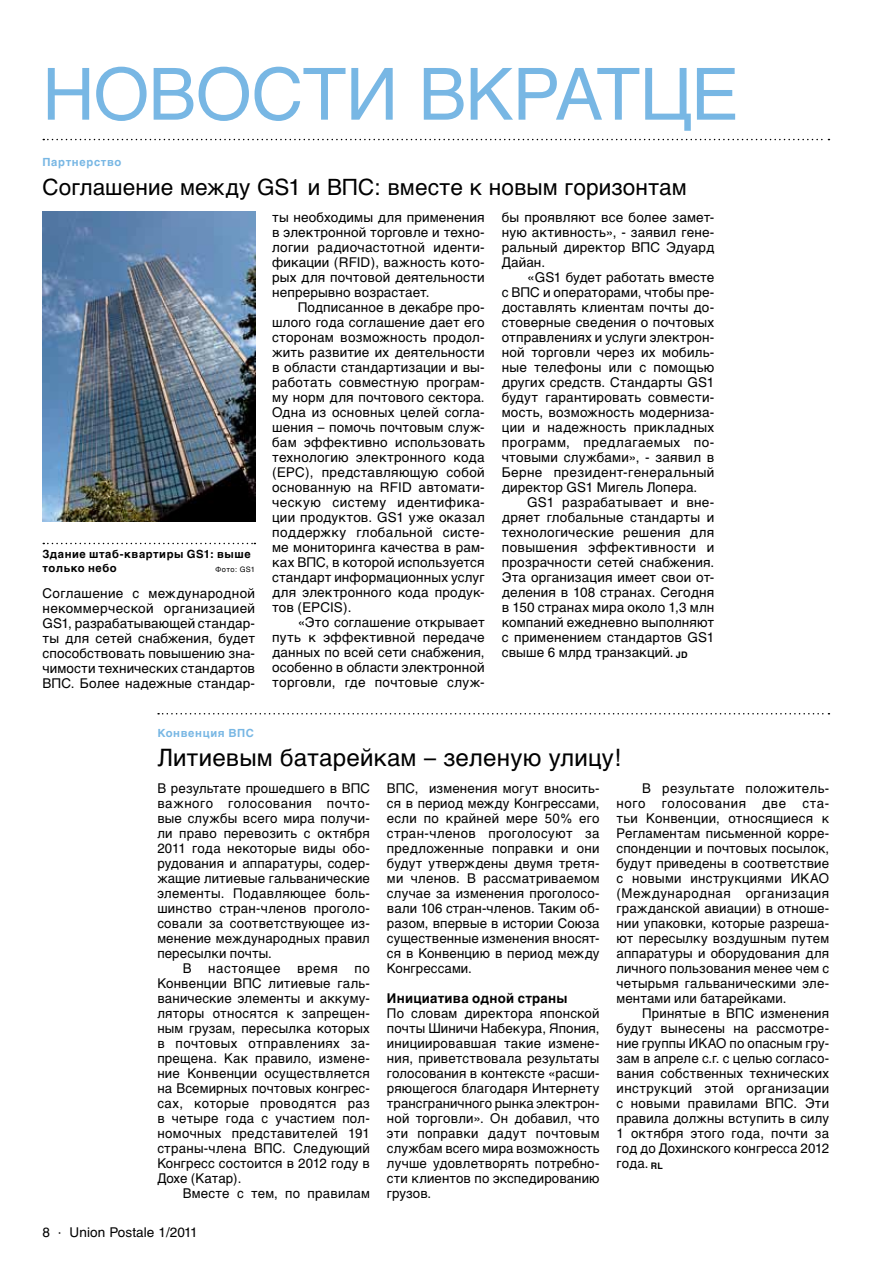
<style>
.page{position:relative;width:893px;height:1263px;background:#fff}
.page>*{position:absolute;margin:0;border:0;box-sizing:border-box;transform-origin:0 0}
.t1{font:72px "Helvetica Cyr Upright";letter-spacing:-.01em;color:#78b7e4}
.t2{font:24px "Helvetica Cyr Upright";letter-spacing:.01em;color:#000}
.t3{font:22.5px "Helvetica Cyr Upright";letter-spacing:.005em;color:#000}
.t4{font:13.5px/15px "Helvetica Cyr Upright";letter-spacing:.01em;color:#000;text-align:justify}
.t5{font:700 13.5px "Helvetica Cyr";letter-spacing:.02em;color:#000}
.t6{font:700 11.25px/14.1px "Helvetica Cyr";letter-spacing:.045em;color:#000}
.t7{font:700 11.25px "Helvetica Cyr";letter-spacing:.055em;color:#78b7e4}
.t8{font:7.5px "Helvetica Cyr Upright";letter-spacing:.045em;color:#000}
.s1{font-family:"Helvetica Cyr";font-weight:700;font-size:9px}
</style>
<div class="page">
<svg style="left:43px;top:139px;width:786px;height:1px"></svg>
<svg style="left:43px;top:543px;width:212px;height:1px"></svg>
<svg style="left:158px;top:713px;width:671px;height:1px"></svg>
<img style="left:43px;top:212px;width:212px;height:309px">
<h1 class="t1" style="left:43px;top:54px;width:699px">НОВОСТИ ВКРАТЦЕ</h1>
<p class="t7" style="left:43px;top:156px;width:80px">Партнерство</p>
<h3 class="t3" style="left:43px;top:174px;width:646px">Соглашение между GS1 и ВПС: вместе к новым горизонтам</h3>
<p class="t6" style="left:43px;top:547px;width:210px">Здание штаб-квартиры GS1: выше только небо</p>
<p class="t8" style="left:216px;top:565px;width:41px">Фото: GS1</p>
<p class="t4" style="left:43px;top:585px;width:214px">Соглашение с международной некоммерческой организацией GS1, разрабатывающей стандар&shy;ты для сетей снабжения, будет способствовать повышению зна&shy;чимости технических стандартов ВПС. Более надежные стандар-</p>
<p class="t4" style="left:272px;top:210px;width:214px">ты необходимы для применения в электронной торговле и техно&shy;логии радиочастотной иденти&shy;фикации (RFID), важность кото&shy;рых для почтовой деятельности непрерывно возрастает.</p>
<p class="t4" style="left:272px;top:300px;width:214px;text-indent:26px">Подписанное в декабре про&shy;шлого года соглашение дает его сторонам возможность продол&shy;жить развитие их деятельности в области стандартизации и вы&shy;работать совместную програм&shy;му норм для почтового сектора.<br>Одна из основных целей согла&shy;шения – помочь почтовым служ&shy;бам эффективно использовать технологию электронного кода (ЕРС), представляющую собой основанную на RFID автомати&shy;ческую систему идентифика&shy;ции продуктов. GS1 уже оказал поддержку глобальной систе&shy;ме мониторинга качества в рам&shy;ках ВПС, в которой используется стандарт информационных услуг для электронного кода продук&shy;тов (EPCIS).</p>
<p class="t4" style="left:272px;top:615px;width:214px;text-indent:26px">«Это соглашение открывает путь к эффективной передаче данных по всей сети снабжения, особенно в области электронной торговли, где почтовые служ-</p>
<p class="t4" style="left:502px;top:210px;width:214px">бы проявляют все более замет&shy;ную активность», - заявил гене&shy;ральный директор ВПС Эдуард Дайан.</p>
<p class="t4" style="left:502px;top:270px;width:214px;text-indent:26px">«GS1 будет работать вместе с ВПС и операторами, чтобы пре&shy;доставлять клиентам почты до&shy;стоверные сведения о почтовых отправлениях и услуги электрон&shy;ной торговли через их мобиль&shy;ные телефоны или с помощью других средств. Стандарты GS1 будут гарантировать совмести&shy;мость, возможность модерниза&shy;ции и надежность прикладных программ, предлагаемых по&shy;чтовыми службами», - заявил в Берне президент-генеральный директор GS1 Мигель Лопера.</p>
<p class="t4" style="left:502px;top:495px;width:214px;text-indent:26px">GS1 разрабатывает и вне&shy;дряет глобальные стандарты и технологические решения для повышения эффективности и прозрачности сетей снабжения.<br>Эта организация имеет свои от&shy;деления в 108 странах. Сегодня в 150 странах мира около 1,3 млн компаний ежедневно выполняют с применением стандартов GS1 свыше 6 млрд транзакций. <span class="s1">JD</span></p>
<p class="t7" style="left:157px;top:727px;width:81px">Конвенция ВПС</p>
<h2 class="t2" style="left:157px;top:744px;width:465px">Литиевым батарейкам – зеленую улицу!</h2>
<p class="t4" style="left:157px;top:781px;width:214px">В результате прошедшего в ВПС важного голосования почто&shy;вые службы всего мира получи&shy;ли право перевозить с октября 2011 года некоторые виды обо&shy;рудования и аппаратуры, содер&shy;жащие литиевые гальванические элементы. Подавляющее боль&shy;шинство стран-членов проголо&shy;совали за соответствующее из&shy;менение международных правил пересылки почты.</p>
<p class="t4" style="left:157px;top:961px;width:214px;text-indent:26px">В настоящее время по Конвенции ВПС литиевые галь&shy;ванические элементы и аккуму&shy;ляторы относятся к запрещен&shy;ным грузам, пересылка которых в почтовых отправлениях за&shy;прещена. Как правило, измене&shy;ние Конвенции осуществляется на Всемирных почтовых конгрес&shy;сах, которые проводятся раз в четыре года с участием пол&shy;номочных представителей 191 страны-члена ВПС. Следующий Конгресс состоится в 2012 году в Дохе (Катар).</p>
<p class="t4" style="left:183px;top:1186px;width:189px">Вместе с тем, по правилам</p>
<p class="t4" style="left:43px;top:1225px;width:157px">8 · Union Postale 1/2011</p>
<p class="t4" style="left:387px;top:781px;width:214px">ВПС, изменения могут вносить&shy;ся в период между Конгрессами, если по крайней мере 50% его стран-членов проголосуют за предложенные поправки и они будут утверждены двумя третя&shy;ми членов. В рассматриваемом случае за изменения проголосо&shy;вали 106 стран-членов. Таким об&shy;разом, впервые в истории Союза существенные изменения вносят&shy;ся в Конвенцию в период между Конгрессами.</p>
<p class="t5" style="left:387px;top:991px;width:182px">Инициатива одной страны</p>
<p class="t4" style="left:387px;top:1006px;width:214px">По словам директора японской почты Шиничи Набекура, Япония, инициировавшая такие измене&shy;ния, приветствовала результаты голосования в контексте «расши&shy;ряющегося благодаря Интернету трансграничного рынка электрон&shy;ной торговли». Он добавил, что эти поправки дадут почтовым службам всего мира возможность лучше удовлетворять потребно&shy;сти клиентов по экспедированию грузов.</p>
<p class="t4" style="left:617px;top:781px;width:214px;text-indent:26px">В результате положитель&shy;ного голосования две ста&shy;тьи Конвенции, относящиеся к Регламентам письменной корре&shy;спонденции и почтовых посылок, будут приведены в соответствие с новыми инструкциями ИКАО (Международная организация гражданской авиации) в отноше&shy;нии упаковки, которые разреша&shy;ют пересылку воздушным путем аппаратуры и оборудования для личного пользования менее чем с четырьмя гальваническими эле&shy;ментами или батарейками.</p>
<p class="t4" style="left:617px;top:1006px;width:214px;text-indent:26px">Принятые в ВПС изменения будут вынесены на рассмотре&shy;ние группы ИКАО по опасным гру&shy;зам в апреле с.г. с целью согласо&shy;вания собственных технических инструкций этой организации с новыми правилами ВПС. Эти правила должны вступить в силу 1 октября этого года, почти за год до Дохинского конгресса 2012 года. <span class="s1">RL</span></p>
</div>
